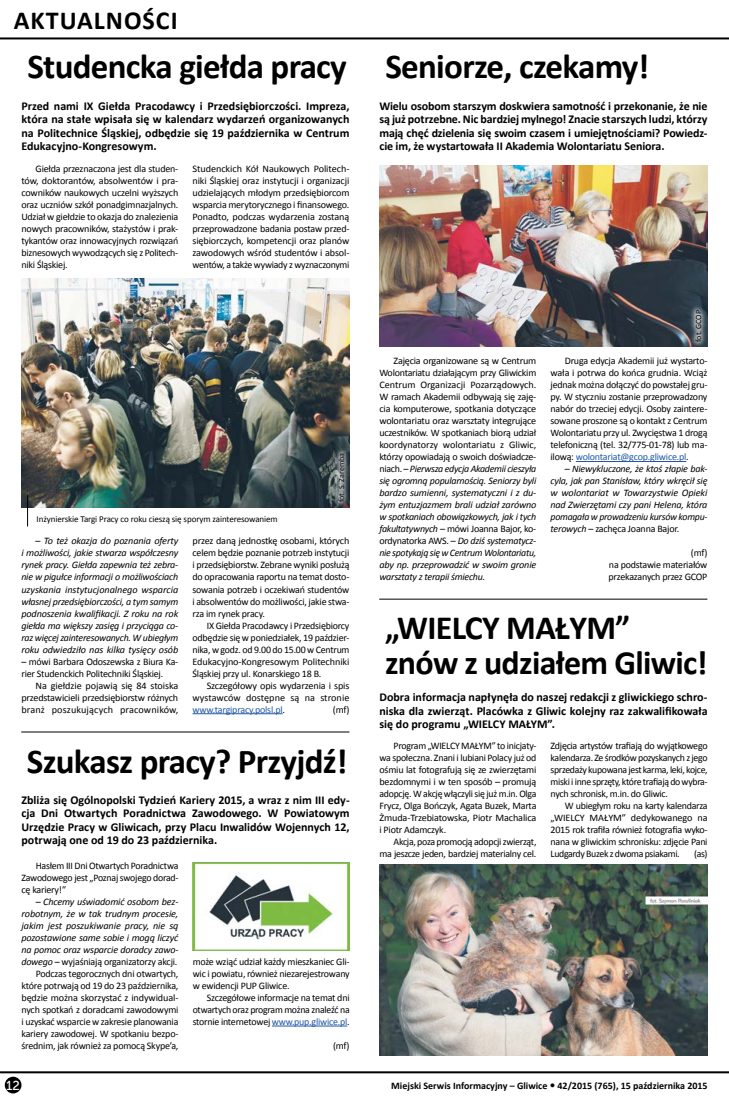
<style>
.page{position:relative;width:729px;height:1098px;background:#fff}
.page>*{position:absolute;margin:0;border:0;box-sizing:border-box;transform-origin:0 0}
.t1{font:700 35px "Calibri";letter-spacing:-.02em;color:#000}
.t2{font:700 34px/35px "Calibri";letter-spacing:-.02em;color:#000}
.t3{font:700 26px "Calibri";letter-spacing:.04em;color:#000}
.t4{font:13px "Museo Sans 500";color:#fff}
.t5{font:700 12px/13.5px "Calibri";letter-spacing:-.005em;color:#000;text-align:justify}
.t6{font:10px/12px "Calibri";letter-spacing:-.02em;color:#000;text-align:justify}
.t7{font:italic 10px/12px "Calibri";letter-spacing:-.02em;color:#000;text-align:justify}
.t8{font:700 10px "Calibri";color:#000}
.t9{font:9px "Calibri";letter-spacing:-.01em;color:#000}
.t10{font:8px "Calibri";color:#000}
.s1{font-style:normal}
.s2{color:#2256a7}
.s3{font-style:italic}
</style>
<div class="page">
<hr style="left:0;top:1070px;width:729px;height:2px;background:#000">
<div style="left:5px;top:1076px;width:16px;height:16px;background:#000;border-radius:50%"></div>
<hr style="left:0;top:37px;width:729px;height:2px;background:#000">
<hr style="left:192px;top:713px;width:90px;height:1px;background:#2256a7">
<hr style="left:575px;top:461px;width:111px;height:1px;background:#2256a7">
<hr style="left:272px;top:1025px;width:75px;height:1px;background:#2256a7">
<hr style="left:21px;top:731px;width:328px;height:1px;background:#000">
<hr style="left:379px;top:598px;width:328px;height:1px;background:#000">
<img style="left:21px;top:278px;width:328px;height:229px">
<hr style="left:27px;top:495px;width:1px;height:31px;background:#000">
<img style="left:193px;top:862px;width:156px;height:88px">
<img style="left:379px;top:166px;width:328px;height:181px">
<img style="left:379px;top:864px;width:328px;height:190px">
<div style="left:689px;top:304px;width:17px;height:43px;background:#fff;opacity:.75"></div>
<div style="left:332px;top:447px;width:18px;height:61px;background:#fff;opacity:.75"></div>
<h3 class="t3" style="left:14px;top:4px;width:96px">aktualno</h3>
<h3 class="t3" style="left:143px;top:4px;width:33px">ści</h3>
<h1 class="t1" style="left:27px;top:44px;width:623px">Studencka giełda pracy Seniorze, czekamy!</h1>
<p class="t5" style="left:21px;top:99px;width:329px">Przed nami IX Giełda Pracodawcy i Przedsiębiorczości. Impreza, która na stałe wpisała się w kalendarz wydarzeń organizowanych na Politechnice Śląskiej, odbędzie się 19 października w Centrum Edukacyjno-Kongresowym.</p>
<p class="t6" style="left:21px;top:163px;width:158px;text-indent:14px">Giełda przeznaczona jest dla studen&shy;tów, doktorantów, absolwentów i pra&shy;cowników naukowych uczelni wyższych oraz uczniów szkół ponadgimnazjalnych.<br>Udział w giełdzie to okazja do znalezienia nowych pracowników, stażystów i prak&shy;tykantów oraz innowacyjnych rozwiązań biznesowych wywodzących się z Politech&shy;niki Śląskiej.</p>
<p class="t6" style="left:192px;top:163px;width:158px">Studenckich Kół Naukowych Politech&shy;niki Śląskiej oraz instytucji i organizacji udzielających młodym przedsiębiorcom wsparcia merytorycznego i finansowego.<br>Ponadto, podczas wydarzenia zostaną przeprowadzone badania postaw przed&shy;siębiorczych, kompetencji oraz planów zawodowych wśród studentów i absol&shy;wentów, a także wywiady z wyznaczonymi</p>
<p class="t9" style="left:37px;top:513px;width:243px">Inżynierskie Targi Pracy co roku cieszą się sporym zainteresowaniem</p>
<p class="t10" style="left:336px;top:502px;width:51px;rotate:-90deg">fot. S. Zaremba</p>
<p class="t7" style="left:21px;top:534px;width:158px;text-indent:14px"><span class="s1">–</span> To też okazja do poznania oferty i możliwości, jakie stwarza współczesny rynek pracy. Giełda zapewnia też zebra&shy;nie w pigułce informacji o możliwościach uzyskania instytucjonalnego wsparcia własnej przedsiębiorczości, a tym samym podnoszenia kwalifikacji. Z roku na rok giełda ma większy zasięg i przyciąga co&shy;raz więcej zainteresowanych. W ubiegłym roku odwiedziło nas kilka tysięcy osób</p>
<p class="t6" style="left:21px;top:655px;width:158px">– mówi Barbara Odoszewska z Biura Ka&shy;rier Studenckich Politechniki Śląskiej.</p>
<p class="t6" style="left:21px;top:679px;width:158px;text-indent:14px">Na giełdzie pojawią się 84 stoiska przedstawicieli przedsiębiorstw różnych branż poszukujących pracowników,</p>
<p class="t6" style="left:192px;top:535px;width:158px">przez daną jednostkę osobami, których celem będzie poznanie potrzeb instytucji i przedsiębiorstw. Zebrane wyniki posłużą do opracowania raportu na temat dosto&shy;sowania potrzeb i oczekiwań studentów i absolwentów do możliwości, jakie stwa&shy;rza im rynek pracy.</p>
<p class="t6" style="left:192px;top:619px;width:158px;text-indent:14px">IX Giełda Pracodawcy i Przedsiębiorcy odbędzie się w poniedziałek, 19 paździer&shy;nika, w godz. od 9.00 do 15.00 w Centrum Edukacyjno-Kongresowym Politechniki Śląskiej przy ul. Konarskiego 18 B.</p>
<p class="t6" style="left:192px;top:679px;width:158px;text-indent:14px">Szczegółowy opis wydarzenia i spis wystawców dostępne są na stronie <span class="s2">www.targipracy.polsl.pl</span>.</p>
<p class="t6" style="left:333px;top:703px;width:18px">(mf)</p>
<h1 class="t1" style="left:27px;top:738px;width:322px">Szukasz pracy? Przyjdź!</h1>
<p class="t5" style="left:21px;top:792px;width:329px">Zbliża się Ogólnopolski Tydzień Kariery 2015, a wraz z nim III edy&shy;cja Dni Otwartych Poradnictwa Zawodowego. W Powiatowym Urzędzie Pracy w Gliwicach, przy Placu Inwalidów Wojennych 12, potrwają one od 19 do 23 października.</p>
<p class="t6" style="left:21px;top:859px;width:158px;text-indent:14px">Hasłem III Dni Otwartych Poradnictwa Zawodowego jest „Poznaj swojego dorad&shy;cę kariery!”</p>
<p class="t6" style="left:21px;top:895px;width:158px;text-align:right">– <span class="s3">Chcemy uświadomić osobom bez&shy;robotnym, że w tak trudnym procesie, jakim jest poszukiwanie pracy, nie są pozostawione same sobie i mogą liczyć na pomoc oraz wsparcie doradcy zawo&shy;dowego</span> – wyjaśniają organizatorzy akcji.<br>Podczas tegorocznych dni otwartych, które potrwają od 19 do 23 października, będzie można skorzystać z indywidual&shy;nych spotkań z doradcami zawodowymi i uzyskać wsparcie w zakresie planowania kariery zawodowej. W spotkaniu bezpo&shy;średnim, jak również za pomocą Skype’a,</p>
<p class="t6" style="left:193px;top:955px;width:158px">może wziąć udział każdy mieszkaniec Gli&shy;wic i powiatu, również niezarejestrowany w ewidencji PUP Gliwice.</p>
<p class="t6" style="left:193px;top:991px;width:158px;text-indent:14px">Szczegółowe informacje na temat dni otwartych oraz program można znaleźć na stornie internetowej <span class="s2">www.pup.gliwice.pl</span>.</p>
<p class="t6" style="left:333px;top:1039px;width:18px">(mf)</p>
<p class="t5" style="left:379px;top:99px;width:329px">Wielu osobom starszym doskwiera samotność i przekonanie, że nie są już potrzebne. Nic bardziej mylnego! Znacie starszych ludzi, którzy mają chęć dzielenia się swoim czasem i umiejętnościami? Powiedz&shy;cie im, że wystartowała II Akademia Wolontariatu Seniora.</p>
<p class="t10" style="left:693px;top:342px;width:33px;rotate:-90deg">fot. GCOP</p>
<p class="t6" style="left:379px;top:355px;width:158px;text-indent:14px">Zajęcia organizowane są w Centrum Wolontariatu działającym przy Gliwickim Centrum Organizacji Pozarządowych.<br>W ramach Akademii odbywają się zaję&shy;cia komputerowe, spotkania dotyczące wolontariatu oraz warsztaty integrujące uczestników. W spotkaniach biorą udział koordynatorzy wolontariatu z Gliwic, którzy opowiadają o swoich doświadcze&shy;niach. <span class="s3">– Pierwsza edycja Akademii cieszyła się ogromną popularnością. Seniorzy byli bardzo sumienni, systematyczni i z du&shy;żym entuzjazmem brali udział zarówno w spotkaniach obowiązkowych, jak i tych fakultatywnych –</span> mówi Joanna Bajor, ko&shy;ordynatorka AWS. – <span class="s3">Do dziś systematycz&shy;nie spotykają się w Centrum Wolontariatu, aby np. przeprowadzić w swoim gronie warsztaty z terapii śmiechu.</span></p>
<p class="t6" style="left:550px;top:355px;width:158px;text-indent:14px">Druga edycja Akademii już wystarto&shy;wała i potrwa do końca grudnia. Wciąż jednak można dołączyć do powstałej gru&shy;py. W styczniu zostanie przeprowadzony nabór do trzeciej edycji. Osoby zaintere&shy;sowane proszone są o kontakt z Centrum Wolontariatu przy ul. Zwycięstwa 1 drogą telefoniczną (tel. 32/775-01-78) lub ma&shy;ilową: <span class="s2">wolontariat@gcop.gliwice.pl</span>.</p>
<p class="t7" style="left:550px;top:462px;width:158px;text-indent:14px"><span class="s1">–</span> Niewykluczone, że ktoś złapie bak&shy;cyla, jak pan Stanisław, który wkręcił się w wolontariat w Towarzystwie Opieki nad Zwierzętami czy pani Helena, która pomagała w prowadzeniu kursów kompu&shy;terowych <span class="s1">– zachęca Joanna Bajor.</span></p>
<p class="t6" style="left:608px;top:547px;width:100px;text-indent:82px">(mf) na podstawie materiałów przekazanych przez GCOP</p>
<h2 class="t2" style="left:385px;top:610px;width:324px">„WIELCY MAŁYM” znów z udziałem Gliwic!</h2>
<p class="t5" style="left:379px;top:690px;width:329px">Dobra informacja napłynęła do naszej redakcji z gliwickiego schro&shy;niska dla zwierząt. Placówka z Gliwic kolejny raz zakwalifikowała się do programu „WIELCY MAŁYM”.</p>
<p class="t6" style="left:379px;top:739px;width:158px;text-indent:14px">Program „WIELCY MAŁYM” to inicjaty&shy;wa społeczna. Znani i lubiani Polacy już od ośmiu lat fotografują się ze zwierzętami bezdomnymi i w ten sposób – promują adopcję. W akcję włączyli się już m.in. Olga Frycz, Olga Bończyk, Agata Buzek, Marta Żmuda-Trzebiatowska, Piotr Machalica i Piotr Adamczyk.</p>
<p class="t6" style="left:379px;top:835px;width:158px;text-align:right">Akcja, poza promocją adopcji zwierząt, ma jeszcze jeden, bardziej materialny cel.</p>
<p class="t6" style="left:550px;top:739px;width:158px">Zdjęcia artystów trafiają do wyjątkowego kalendarza. Ze środków pozyskanych z jego sprzedaży kupowana jest karma, leki, kojce, miski i inne sprzęty, które trafiają do wybra&shy;nych schronisk, m.in. do Gliwic.</p>
<p class="t6" style="left:550px;top:799px;width:158px;text-indent:14px">W ubiegłym roku na karty kalendarza „WIELCY MAŁYM” dedykowanego na 2015 rok trafiła również fotografia wyko&shy;nana w gliwickim schronisku: zdjęcie Pani Ludgardy Buzek z dwoma psiakami.</p>
<p class="t6" style="left:694px;top:847px;width:15px">(as)</p>
<h3 class="t4" style="left:6px;top:1077px;width:15px">12</h3>
<p class="t8" style="left:391px;top:1078px;width:318px">Miejski Serwis Informacyjny – Gliwice 42/2015 (765), 15 października 2015</p>
</div>
